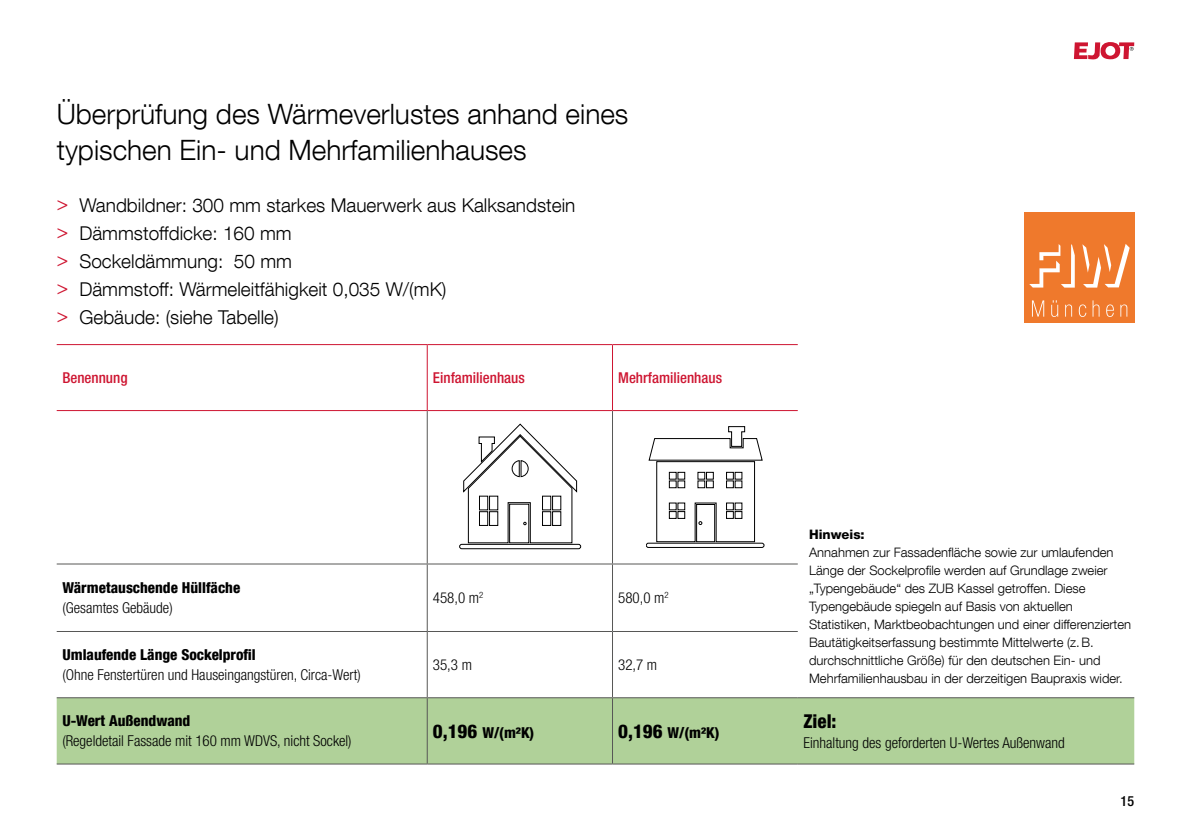
<style>
.page{position:relative;width:1191px;height:840px;background:#fff}
.page>*{position:absolute;margin:0;border:0;box-sizing:border-box;transform-origin:0 0}
.t1{font:300 28px/36px "Helvetica Neue LT Com";color:#000}
.t2{font:300 19px/28px "Helvetica Neue LT Com";color:#000}
.t3{font:800 condensed 19px "Helvetica Neue LT Com";color:#000}
.t4{font:300 condensed 15px "Helvetica Neue LT Com";color:#000}
.t5{font:800 condensed 15px "Helvetica Neue LT Com";color:#000}
.t6{font:500 condensed 15px "Helvetica Neue LT Com";color:#ce1531}
.t7{font:500 condensed 14px "Helvetica Neue LT Com";color:#000}
.t8{font:300 13px/18px "Helvetica Neue LT Com";color:#000}
.t9{font:800 13px "Helvetica Neue LT Com";color:#000}
.s1{font-weight:400;color:#ce1531}
.s2{font-size:19px}
</style>
<div class="page">
<svg style="left:1074px;top:42px;width:60px;height:17px"></svg>
<div style="left:57px;top:697px;width:1077px;height:66px;background:#b0d199"></div>
<hr style="left:427px;top:345px;width:1px;height:65px;background:#ce1531">
<hr style="left:612px;top:345px;width:1px;height:65px;background:#ce1531">
<hr style="left:57px;top:344px;width:370px;height:1px;background:#ce1531">
<hr style="left:427px;top:344px;width:185px;height:1px;background:#ce1531">
<hr style="left:612px;top:344px;width:185px;height:1px;background:#ce1531">
<hr style="left:57px;top:410px;width:370px;height:1px;background:#ce1531">
<hr style="left:427px;top:410px;width:185px;height:1px;background:#ce1531">
<hr style="left:612px;top:410px;width:185px;height:1px;background:#ce1531">
<hr style="left:57px;top:563px;width:370px;height:1px;background:#575756">
<hr style="left:57px;top:630px;width:370px;height:1px;background:#575756">
<hr style="left:57px;top:696px;width:370px;height:1px;background:#575756">
<hr style="left:427px;top:563px;width:185px;height:1px;background:#575756">
<hr style="left:427px;top:630px;width:185px;height:1px;background:#575756">
<hr style="left:427px;top:696px;width:185px;height:1px;background:#575756">
<hr style="left:612px;top:563px;width:185px;height:1px;background:#575756">
<hr style="left:612px;top:630px;width:185px;height:1px;background:#575756">
<hr style="left:612px;top:696px;width:185px;height:1px;background:#575756">
<hr style="left:797px;top:696px;width:337px;height:1px;background:#575756">
<hr style="left:57px;top:763px;width:370px;height:1px;background:#575756">
<hr style="left:427px;top:763px;width:185px;height:1px;background:#575756">
<hr style="left:612px;top:763px;width:185px;height:1px;background:#575756">
<hr style="left:797px;top:763px;width:337px;height:1px;background:#575756">
<hr style="left:427px;top:411px;width:1px;height:152px;background:#575756">
<hr style="left:612px;top:411px;width:1px;height:152px;background:#575756">
<hr style="left:427px;top:564px;width:1px;height:66px;background:#575756">
<hr style="left:612px;top:564px;width:1px;height:66px;background:#575756">
<hr style="left:427px;top:631px;width:1px;height:65px;background:#575756">
<hr style="left:612px;top:631px;width:1px;height:65px;background:#575756">
<hr style="left:427px;top:697px;width:1px;height:66px;background:#575756">
<hr style="left:612px;top:697px;width:1px;height:66px;background:#575756">
<svg style="left:463px;top:423px;width:114px;height:120px"></svg>
<div style="left:459px;top:543px;width:122px;height:5px;border:1px solid #000;border-radius:2px"></div>
<div style="left:646px;top:542px;width:118px;height:5px;border:1px solid #000;border-radius:2px"></div>
<svg style="left:648px;top:426px;width:114px;height:116px"></svg>
<div style="left:1024px;top:212px;width:110px;height:110px;background:#ef792c"></div>
<svg style="left:1029px;top:244px;width:45px;height:43px"></svg>
<svg style="left:1082px;top:244px;width:47px;height:43px"></svg>
<svg style="left:1032px;top:300px;width:12px;height:16px"></svg>
<svg style="left:1051px;top:300px;width:7px;height:17px"></svg>
<svg style="left:1065px;top:304px;width:7px;height:12px"></svg>
<svg style="left:1078px;top:304px;width:8px;height:13px"></svg>
<svg style="left:1092px;top:300px;width:7px;height:16px"></svg>
<svg style="left:1106px;top:304px;width:7px;height:13px"></svg>
<svg style="left:1120px;top:304px;width:7px;height:12px"></svg>
<h1 class="t1" style="left:57px;top:96px;width:573px">Überprüfung des Wärmeverlustes anhand eines typischen Ein- und Mehrfamilienhauses</h1>
<h2 class="t2" style="left:57px;top:191px;width:520px"><span class="s1">&gt;</span> Wandbildner: 300 mm starkes Mauerwerk aus Kalksandstein <span class="s1">&gt;</span> Dämmstoffdicke: 160 mm<br><span class="s1">&gt;</span> Sockeldämmung: 50 mm<br><span class="s1">&gt;</span> Dämmstoff: Wärmeleitfähigkeit 0,035 W/(mK)<br><span class="s1">&gt;</span> Gebäude: (siehe Tabelle)</h2>
<p class="t6" style="left:62px;top:368px;width:67px">Benennung</p>
<p class="t6" style="left:433px;top:368px;width:93px">Einfamilienhaus</p>
<p class="t6" style="left:618px;top:368px;width:105px">Mehrfamilienhaus</p>
<p class="t5" style="left:62px;top:578px;width:179px">Wärmetauschende Hüllfäche</p>
<p class="t4" style="left:62px;top:599px;width:112px">(Gesamtes Gebäude)</p>
<p class="t5" style="left:62px;top:645px;width:195px">Umlaufende Länge Sockelprofil</p>
<p class="t4" style="left:62px;top:665px;width:300px">(Ohne Fenstertüren und Hauseingangstüren, Circa-Wert)</p>
<p class="t5" style="left:62px;top:711px;width:130px">U-Wert Außendwand</p>
<p class="t4" style="left:62px;top:731px;width:291px">(Regeldetail Fassade mit 160 mm WDVS, nicht Sockel)</p>
<p class="t4" style="left:433px;top:589px;width:52px">458,0 m<sup>2</sup></p>
<p class="t4" style="left:618px;top:589px;width:52px">580,0 m<sup>2</sup></p>
<p class="t4" style="left:433px;top:655px;width:41px">35,3 m</p>
<p class="t4" style="left:618px;top:655px;width:41px">32,7 m</p>
<p class="t5" style="left:433px;top:722px;width:103px"><span class="s2">0,196</span> W/(m²K)</p>
<p class="t5" style="left:618px;top:722px;width:103px"><span class="s2">0,196</span> W/(m²K)</p>
<p class="t9" style="left:809px;top:526px;width:57px">Hinweis:</p>
<p class="t8" style="left:809px;top:542px;width:323px">Annahmen zur Fassadenfläche sowie zur umlaufenden Länge der Sockelprofile werden auf Grundlage zweier „Typengebäude“ des ZUB Kassel getroffen. Diese Typengebäude spiegeln auf Basis von aktuellen Statistiken, Marktbeobachtungen und einer differenzierten Bautätigkeitserfassung bestimmte Mittelwerte (z.B. durchschnittliche Größe) für den deutschen Ein- und Mehrfamilienhausbau in der derzeitigen Baupraxis wider.</p>
<h2 class="t3" style="left:803px;top:708px;width:35px">Ziel:</h2>
<p class="t4" style="left:803px;top:733px;width:263px">Einhaltung des geforderten U-Wertes Außenwand</p>
<p class="t7" style="left:1120px;top:792px;width:15px">15</p>
</div>
